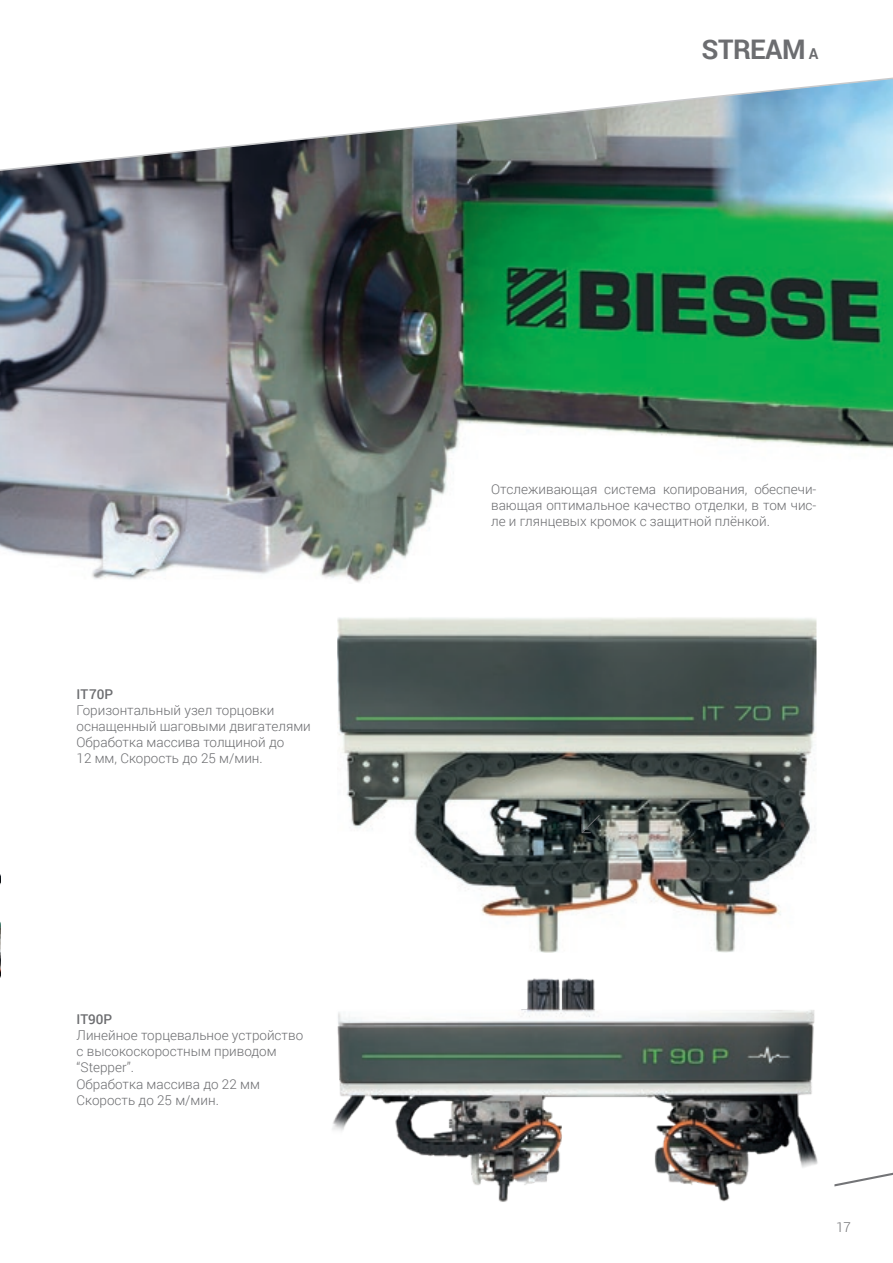
<style>
.page{position:relative;width:893px;height:1263px;background:#fff}
.page>*{position:absolute;margin:0;border:0;box-sizing:border-box;transform-origin:0 0}
.t1{font:700 27px "Roboto";letter-spacing:-.02em;color:#6c6d70}
.t2{font:300 13.5px/16.2px "Roboto";color:#6c6d70}
.t3{font:500 13.5px "Roboto";color:#6c6d70}
.s1{font-size:15px}
</style>
<div class="page">
<svg style="left:834px;top:1172px;width:59px;height:14px"></svg>
<img style="left:0;top:265px;width:893px;height:318px">
<img style="left:337px;top:617px;width:479px;height:336px">
<img style="left:0;top:77px;width:893px;height:188px">
<img style="left:0;top:874px;width:1px;height:104px">
<img style="left:332px;top:978px;width:486px;height:224px">
<svg style="left:581px;top:814px;width:19px;height:19px"></svg>
<p class="t3" style="left:77px;top:684px;width:38px">IT70P</p>
<p class="t2" style="left:77px;top:701px;width:236px">Горизонтальный узел торцовки оснащенный шаговыми двигателями<br>Обработка массива толщиной до<br>12 мм, Скорость до 25 м/мин.</p>
<p class="t3" style="left:77px;top:1009px;width:37px">IT90P</p>
<p class="t2" style="left:77px;top:1027px;width:228px">Линейное торцевальное устройство с высокоскоростным приводом “Stepper”.</p>
<p class="t2" style="left:77px;top:1075px;width:185px">Обработка массива до 22 мм<br>Скорость до 25 м/мин.</p>
<p class="t1" style="left:701px;top:30px;width:118px">STREAM <span class="s1">A</span></p>
<p class="t2" style="left:491px;top:480px;width:327px;text-align:justify">Отслеживающая система копирования, обеспечи&shy;вающая оптимальное качество отделки, в том чис&shy;ле и глянцевых кромок с защитной плёнкой.</p>
<p class="t2" style="left:836px;top:1218px;width:16px">17</p>
</div>
